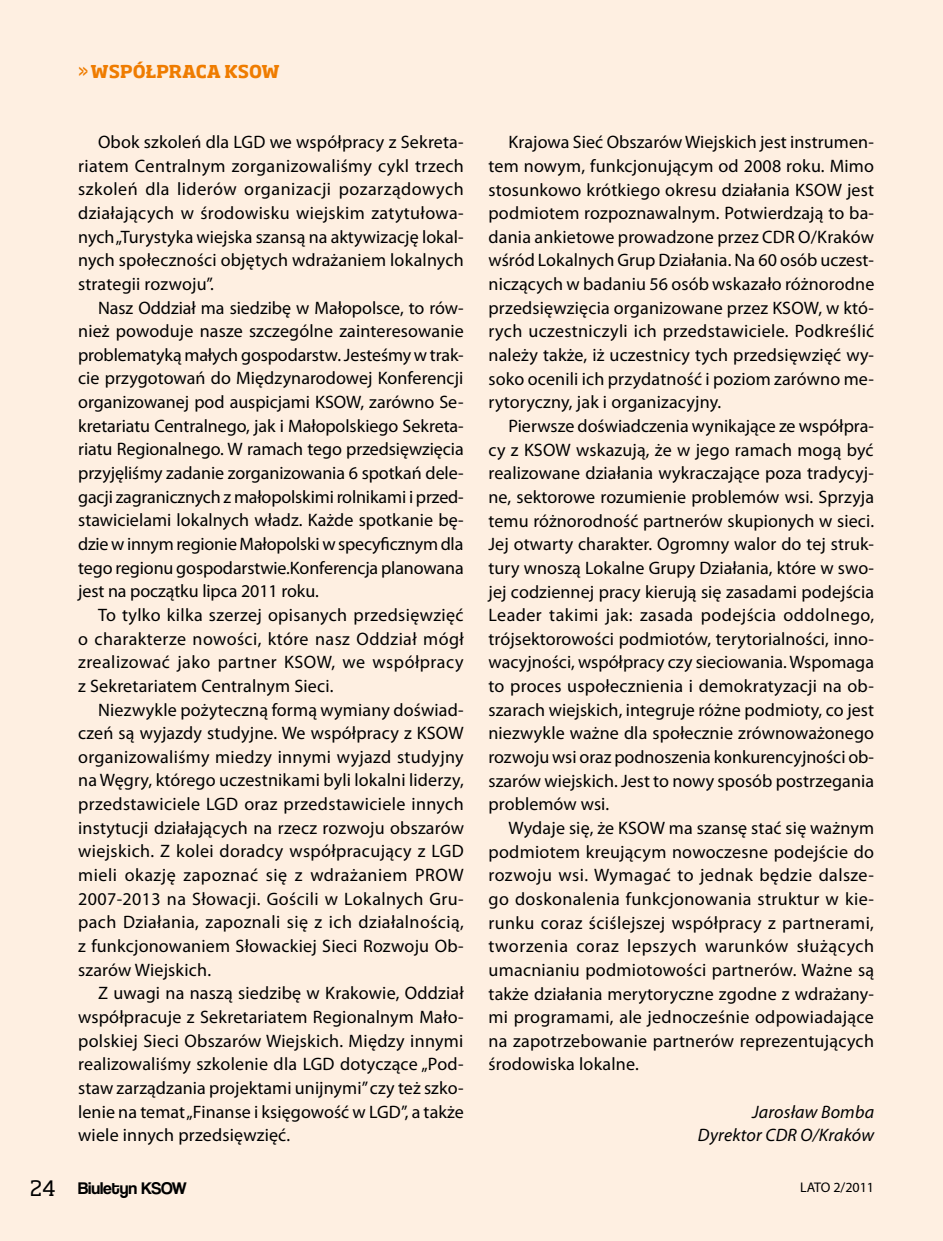
<style>
.page{position:relative;width:943px;height:1241px;background:#fff}
.page>*{position:absolute;margin:0;border:0;box-sizing:border-box;transform-origin:0 0}
.t1{font:18.03px/23.6px "Myriad Pro";letter-spacing:.01em;color:#000;text-align:justify}
.t2{font:italic 18.03px/23.6px "Myriad Pro";letter-spacing:.01em;color:#000;text-align:right}
.t3{font:700 17.5px "Soho Pro";letter-spacing:-.005em;color:#ef7c00}
.t4{font:17.5px "Coolvetica Rg";color:#000}
.t5{font:14px "Myriad Pro";color:#000}
.s1{font-family:"Myriad Pro";font-weight:900}
.s2{font-family:"Soho Pro";font-size:21px}
</style>
<div class="page">
<div style="left:0;top:0;width:943px;height:1240px;background:#feefe1"></div>
<p class="t3" style="left:79px;top:59px;width:203px"><span class="s1">&gt;&gt;</span> WSPÓŁPRACA KSOW</p>
<p class="t1" style="left:78px;top:130px;width:387px;text-indent:20px">Obok szkoleń dla LGD we współpracy z Sekreta&shy;riatem Centralnym zorganizowaliśmy cykl trzech szkoleń dla liderów organizacji pozarządowych działających w środowisku wiejskim zatytułowa&shy;nych „Turystyka wiejska szansą na aktywizację lokal&shy;nych społeczności objętych wdrażaniem lokalnych strategii rozwoju”.</p>
<p class="t1" style="left:78px;top:295px;width:387px;text-indent:20px">Nasz Oddział ma siedzibę w Małopolsce, to rów&shy;nież powoduje nasze szczególne zainteresowanie problematyką małych gospodarstw. Jesteśmy w trak&shy;cie przygotowań do Międzynarodowej Konferencji organizowanej pod auspicjami KSOW, zarówno Se&shy;kretariatu Centralnego, jak i Małopolskiego Sekreta&shy;riatu Regionalnego. W ramach tego przedsięwzięcia przyjęliśmy zadanie zorganizowania 6 spotkań dele&shy;gacji zagranicznych z małopolskimi rolnikami i przed&shy;stawicielami lokalnych władz. Każde spotkanie bę&shy;dzie w innym regionie Małopolski w specyficznym dla tego regionu gospodarstwie.Konferencja planowana jest na początku lipca 2011 roku.</p>
<p class="t1" style="left:78px;top:602px;width:387px;text-indent:20px">To tylko kilka szerzej opisanych przedsięwzięć o charakterze nowości, które nasz Oddział mógł zrealizować jako partner KSOW, we współpracy z Sekretariatem Centralnym Sieci.</p>
<p class="t1" style="left:78px;top:697px;width:387px;text-indent:20px">N iezwykle pożyteczną formą wymiany doświad&shy;czeń są wyjazdy studyjne. We współpracy z KSOW organizowaliśmy miedzy innymi wyjazd studyjny na Węgry, którego uczestnikami byli lokalni liderzy, przedstawiciele LGD oraz przedstawiciele innych instytucji działających na rzecz rozwoju obszarów wiejskich. Z kolei doradcy współpracujący z LGD mieli okazję zapoznać się z wdrażaniem PROW 2007-2013 na Słowacji. Gościli w Lokalnych Gru&shy;pach Działania, zapoznali się z ich działalnością, z funkcjonowaniem Słowackiej Sieci Rozwoju Ob&shy;szarów Wiejskich.</p>
<p class="t1" style="left:78px;top:980px;width:387px;text-indent:20px">Z uwagi na naszą siedzibę w Krakowie, Oddział współpracuje z Sekretariatem Regionalnym Mało&shy;polskiej Sieci Obszarów Wiejskich. Między innymi realizowaliśmy szkolenie dla LGD dotyczące „Pod&shy;staw zarządzania projektami unijnymi” czy też szko&shy;lenie na temat „Finanse i księgowość w LGD”, a także wiele innych przedsięwzięć.</p>
<p class="t1" style="left:488px;top:130px;width:387px;text-indent:20px">Krajowa Sieć Obszarów Wiejskich jest instrumen&shy;tem nowym, funkcjonującym od 2008 roku. Mimo stosunkowo krótkiego okresu działania KSOW jest podmiotem rozpoznawalnym. Potwierdzają to ba&shy;dania ankietowe prowadzone przez CDR O/Kraków wśród Lokalnych Grup Działania. Na 60 osób uczest&shy;niczących w badaniu 56 osób wskazało różnorodne przedsięwzięcia organizowane przez KSOW, w któ&shy;rych uczestniczyli ich przedstawiciele. Podkreślić należy także, iż uczestnicy tych przedsięwzięć wy&shy;soko ocenili ich przydatność i poziom zarówno me&shy;rytoryczny, jak i organizacyjny.</p>
<p class="t1" style="left:488px;top:414px;width:387px;text-indent:20px">Pierwsze doświadczenia wynikające ze współpra&shy;cy z KSOW wskazują, że w jego ramach mogą być realizowane działania wykraczające poza tradycyj&shy;ne, sektorowe rozumienie problemów wsi. Sprzyja temu różnorodność partnerów skupionych w sieci.<br>Jej otwarty charakter. Ogromny walor do tej struk&shy;tury wnoszą Lokalne Grupy Działania, które w swo&shy;jej codziennej pracy kierują się zasadami podejścia Leader takimi jak: zasada podejścia oddolnego, trójsektorowości podmiotów, terytorialności, inno&shy;wacyjności, współpracy czy sieciowania. Wspomaga to proces uspołecznienia i demokratyzacji na ob&shy;szarach wiejskich, integruje różne podmioty, co jest niezwykle ważne dla społecznie zrównoważonego rozwoju wsi oraz podnoszenia konkurencyjności ob&shy;szarów wiejskich. Jest to nowy sposób postrzegania problemów wsi.</p>
<p class="t1" style="left:488px;top:815px;width:387px;text-indent:20px">Wydaje się, że KSOW ma szansę stać się ważnym podmiotem kreującym nowoczesne podejście do rozwoju wsi. Wymagać to jednak będzie dalsze&shy;go doskonalenia funkcjonowania struktur w kie&shy;runku coraz ściślejszej współpracy z partnerami, tworzenia coraz lepszych warunków służących umacnianiu podmiotowości partnerów. Ważne są także działania merytoryczne zgodne z wdrażany&shy;mi programami, ale jednocześnie odpowiadające na zapotrzebowanie partnerów reprezentujących środowiska lokalne.</p>
<p class="t2" style="left:698px;top:1099px;width:178px">Jarosław Bomba<br>Dyrektor CDR O/Kraków</p>
<p class="t4" style="left:30px;top:1177px;width:159px"><span class="s2">24</span> Biuletyn KSOW</p>
<p class="t5" style="left:800px;top:1178px;width:76px">LATO 2/2011</p>
</div>
